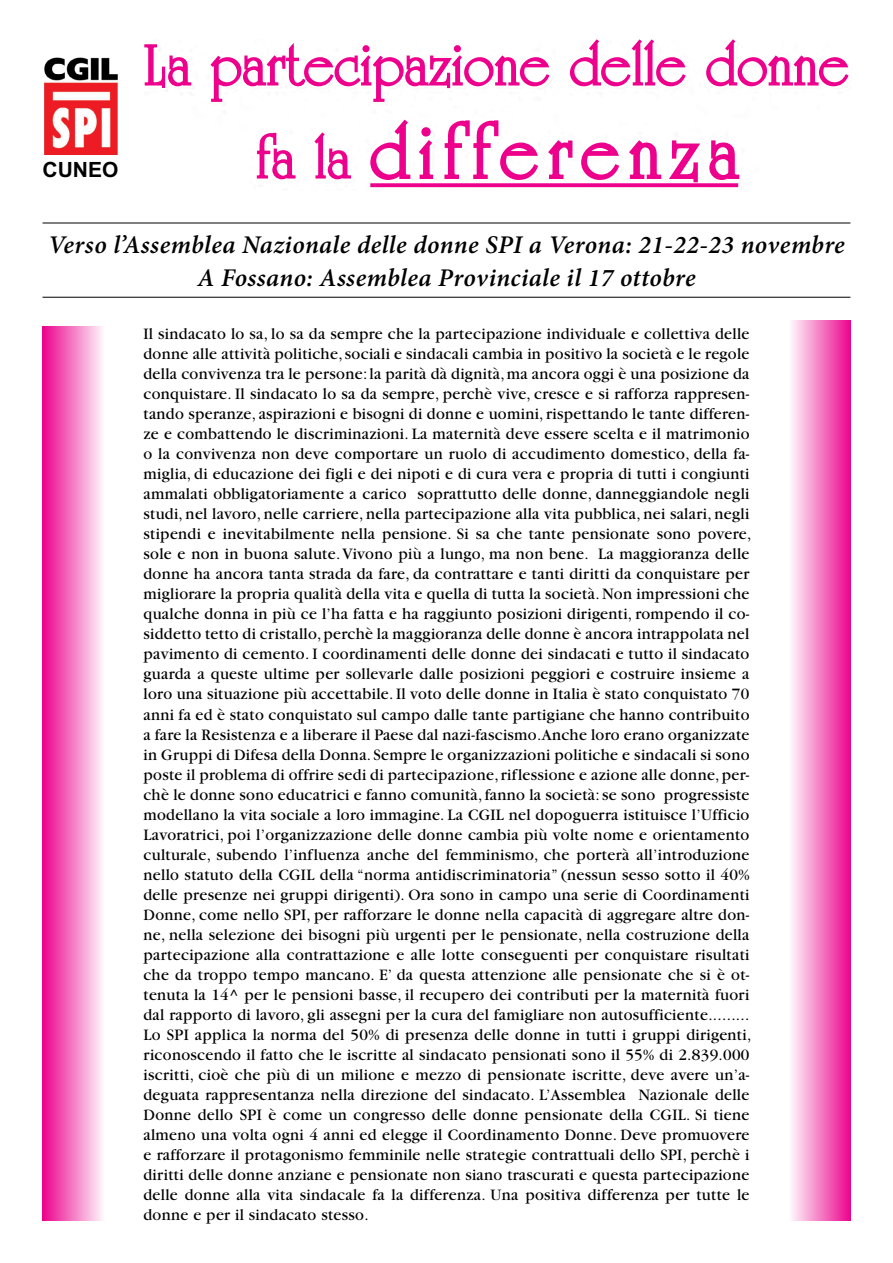
<style>
.page{position:relative;width:893px;height:1263px;background:#fff}
.page>*{position:absolute;margin:0;border:0;box-sizing:border-box;transform-origin:0 0}
.t1{font:77.7px "University Roman";letter-spacing:.13em;color:#ec008c}
.t2{font:60.9px "University Roman";letter-spacing:.02em;color:#ec008c}
.t3{font:italic 600 25.5px/33px "Minion Pro";letter-spacing:.015em;color:#000;text-align:center}
.t4{font:700 21px "M Arial";color:#000}
.t5{font:16.65px/20.1px "Garamond";letter-spacing:.02em;color:#000}
.s1{font-size:60.9px}
</style>
<div class="page">
<svg style="left:370px;top:183px;width:368px;height:4px"></svg>
<svg style="left:144px;top:44px;width:48px;height:44px"></svg>
<svg style="left:210px;top:43px;width:341px;height:59px"></svg>
<svg style="left:570px;top:39px;width:116px;height:48px"></svg>
<svg style="left:706px;top:39px;width:143px;height:48px"></svg>
<svg style="left:256px;top:132px;width:40px;height:48px"></svg>
<svg style="left:314px;top:132px;width:37px;height:48px"></svg>
<svg style="left:370px;top:119px;width:65px;height:61px"></svg>
<svg style="left:444px;top:120px;width:96px;height:60px"></svg>
<svg style="left:548px;top:140px;width:25px;height:39px"></svg>
<svg style="left:581px;top:142px;width:39px;height:38px"></svg>
<svg style="left:627px;top:140px;width:75px;height:44px"></svg>
<svg style="left:709px;top:140px;width:31px;height:40px"></svg>
<hr style="left:43px;top:223px;width:807px;height:1px;background:#000">
<hr style="left:43px;top:297px;width:807px;height:1px;background:#000">
<div style="left:43px;top:326px;width:62px;height:894px;background:linear-gradient(to right,#ec048d,#fef8fb)"></div>
<div style="left:788px;top:320px;width:62px;height:900px;background:linear-gradient(to right,#fff,#ec0c91)"></div>
<img style="left:44px;top:57px;width:74px;height:98px">
<p class="t4" style="left:43px;top:158px;width:77px">CUNEO</p>
<h2 class="t2" style="left:145px;top:30px;width:705px">La partecipazione delle donne</h2>
<h1 class="t1" style="left:256px;top:108px;width:484px"><span class="s1">fa la</span> differenza</h1>
<h3 class="t3" style="left:48px;top:228px;width:798px">Verso l’Assemblea Nazionale delle donne SPI a Verona: 21-22-23 novembre<br>A Fossano: Assemblea Provinciale il 17 ottobre</h3>
<p class="t5" style="left:144px;top:324px;width:609px">Il sindacato lo sa, lo sa da sempre che la partecipazione individuale e collettiva delle donne alle attività politiche, sociali e sindacali cambia in positivo la società e le regole della convivenza tra le persone: la parità dà dignità, ma ancora oggi è una posizione da conquistare. Il sindacato lo sa da sempre, perchè vive, cresce e si rafforza rappresen&shy;tando speranze, aspirazioni e bisogni di donne e uomini, rispettando le tante differen&shy;ze e combattendo le discriminazioni. La maternità deve essere scelta e il matrimonio o la convivenza non deve comportare un ruolo di accudimento domestico, della fa&shy;miglia, di educazione dei figli e dei nipoti e di cura vera e propria di tutti i congiunti ammalati obbligatoriamente a carico soprattutto delle donne, danneggiandole negli studi, nel lavoro, nelle carriere, nella partecipazione alla vita pubblica, nei salari, negli stipendi e inevitabilmente nella pensione. Si sa che tante pensionate sono povere, sole e non in buona salute. Vivono più a lungo, ma non bene. La maggioranza delle donne ha ancora tanta strada da fare, da contrattare e tanti diritti da conquistare per migliorare la propria qualità della vita e quella di tutta la società. Non impressioni che qualche donna in più ce l’ha fatta e ha raggiunto posizioni dirigenti, rompendo il co&shy;siddetto tetto di cristallo, perchè la maggioranza delle donne è ancora intrappolata nel pavimento di cemento. I coordinamenti delle donne dei sindacati e tutto il sindacato guarda a queste ultime per sollevarle dalle posizioni peggiori e costruire insieme a loro una situazione più accettabile. Il voto delle donne in Italia è stato conquistato 70 anni fa ed è stato conquistato sul campo dalle tante partigiane che hanno contribuito a fare la Resistenza e a liberare il Paese dal nazi-fascismo.Anche loro erano organizzate in Gruppi di Difesa della Donna. Sempre le organizzazioni politiche e sindacali si sono poste il problema di offrire sedi di partecipazione, riflessione e azione alle donne, per&shy;chè le donne sono educatrici e fanno comunità, fanno la società: se sono progressiste modellano la vita sociale a loro immagine. La CGIL nel dopoguerra istituisce l’Ufficio Lavoratrici, poi l’organizzazione delle donne cambia più volte nome e orientamento culturale, subendo l’influenza anche del femminismo, che porterà all’introduzione nello statuto della CGIL della “norma antidiscriminatoria” (nessun sesso sotto il 40% delle presenze nei gruppi dirigenti). Ora sono in campo una serie di Coordinamenti Donne, come nello SPI, per rafforzare le donne nella capacità di aggregare altre don&shy;ne, nella selezione dei bisogni più urgenti per le pensionate, nella costruzione della partecipazione alla contrattazione e alle lotte conseguenti per conquistare risultati che da troppo tempo mancano. E’ da questa attenzione alle pensionate che si è ot&shy;tenuta la 14^ per le pensioni basse, il recupero dei contributi per la maternità fuori dal rapporto di lavoro, gli assegni per la cura del famigliare non autosufficiente.........<br>Lo SPI applica la norma del 50% di presenza delle donne in tutti i gruppi dirigenti, riconoscendo il fatto che le iscritte al sindacato pensionati sono il 55% di 2.839.000 iscritti, cioè che più di un milione e mezzo di pensionate iscritte, deve avere un’a&shy;deguata rappresentanza nella direzione del sindacato. L’Assemblea Nazionale delle Donne dello SPI è come un congresso delle donne pensionate della CGIL. Si tiene almeno una volta ogni 4 anni ed elegge il Coordinamento Donne. Deve promuovere e rafforzare il protagonismo femminile nelle strategie contrattuali dello SPI, perchè i diritti delle donne anziane e pensionate non siano trascurati e questa partecipazione delle donne alla vita sindacale fa la differenza. Una positiva differenza per tutte le donne e per il sindacato stesso.</p>
</div>
